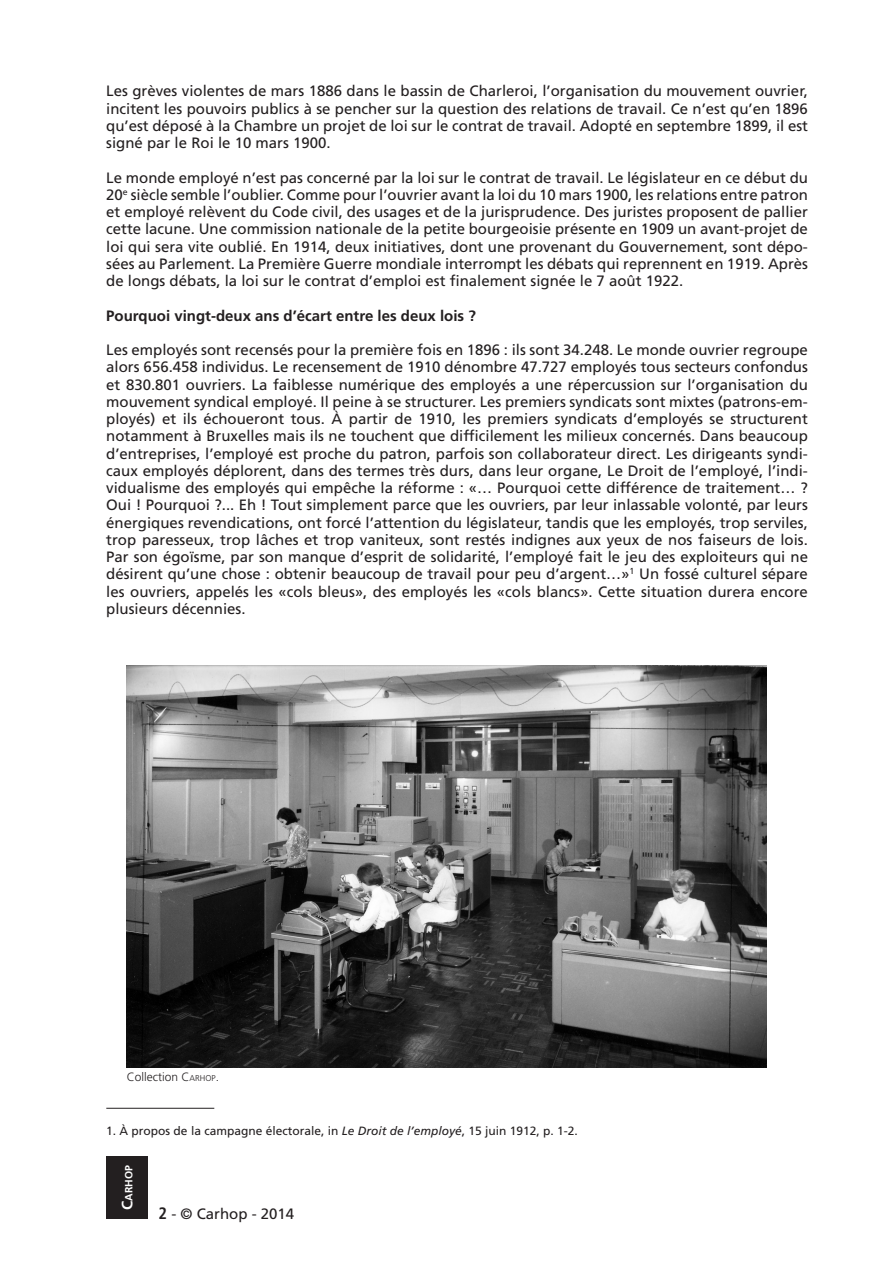
<style>
.page{position:relative;width:893px;height:1263px;background:#fff}
.page>*{position:absolute;margin:0;border:0;box-sizing:border-box;transform-origin:0 0}
.t1{font:15px/17.2px "Frutiger LT Std";color:#231f20;text-align:justify}
.t2{font:700 15px "Frutiger LT Std";color:#231f20}
.t3{font:12px "Frutiger LT Std";color:#231f20}
.t4{font:300 12px "Frutiger LT Std";color:#231f20}
.t5{font:700 10.5px "Frutiger LT Std";color:#fff}
.s1{font-size:8.4px}
.s2{font-style:italic}
.s3{font-size:15px}
.s4{font-weight:700;font-stretch:condensed;font-size:16.5px}
</style>
<div class="page">
<div style="left:106px;top:1157px;width:41px;height:62px;background:#231f20"></div>
<hr style="left:106px;top:1108px;width:108px;height:1px;background:#231f20">
<img style="left:127px;top:665px;width:639px;height:402px">
<p class="t1" style="left:106px;top:83px;width:703px">Les grèves violentes de mars 1886 dans le bassin de Charleroi, l’organisation du mouvement ouvrier, incitent les pouvoirs publics à se pencher sur la question des relations de travail. Ce n’est qu’en 1896 qu’est déposé à la Chambre un projet de loi sur le contrat de travail. Adopté en septembre 1899, il est signé par le Roi le 10 mars 1900.</p>
<p class="t1" style="left:106px;top:169px;width:703px">Le monde employé n’est pas concerné par la loi sur le contrat de travail. Le législateur en ce début du 20<sup>e</sup> siècle semble l’oublier. Comme pour l’ouvrier avant la loi du 10 mars 1900, les relations entre patron et employé relèvent du Code civil, des usages et de la jurisprudence. Des juristes proposent de pallier cette lacune. Une commission nationale de la petite bourgeoisie présente en 1909 un avant-projet de loi qui sera vite oublié. En 1914, deux initiatives, dont une provenant du Gouvernement, sont dépo&shy;sées au Parlement. La Première Guerre mondiale interrompt les débats qui reprennent en 1919. Après de longs débats, la loi sur le contrat d’emploi est finalement signée le 7 août 1922.</p>
<p class="t2" style="left:106px;top:307px;width:371px">Pourquoi vingt-deux ans d’écart entre les deux lois ?</p>
<p class="t1" style="left:106px;top:341px;width:703px">Les employés sont recensés pour la première fois en 1896 : ils sont 34.248. Le monde ouvrier regroupe alors 656.458 individus. Le recensement de 1910 dénombre 47.727 employés tous secteurs confondus et 830.801 ouvriers. La faiblesse numérique des employés a une répercussion sur l’organisation du mouvement syndical employé. Il peine à se structurer. Les premiers syndicats sont mixtes (patrons-em&shy;ployés) et ils échoueront tous. À partir de 1910, les premiers syndicats d’employés se structurent notamment à Bruxelles mais ils ne touchent que difficilement les milieux concernés. Dans beaucoup d’entreprises, l’employé est proche du patron, parfois son collaborateur direct. Les dirigeants syndi&shy;caux employés déplorent, dans des termes très durs, dans leur organe, Le Droit de l’employé, l’indi&shy;vidualisme des employés qui empêche la réforme : «… Pourquoi cette différence de traitement… ?<br>Oui ! Pourquoi ?... Eh ! Tout simplement parce que les ouvriers, par leur inlassable volonté, par leurs énergiques revendications, ont forcé l’attention du législateur, tandis que les employés, trop serviles, trop paresseux, trop lâches et trop vaniteux, sont restés indignes aux yeux de nos faiseurs de lois.<br>Par son égoïsme, par son manque d’esprit de solidarité, l’employé fait le jeu des exploiteurs qui ne désirent qu’une chose : obtenir beaucoup de travail pour peu d’argent…»<sup>1</sup> Un fossé culturel sépare les ouvriers, appelés les «cols bleus», des employés les «cols blancs». Cette situation durera encore plusieurs décennies.</p>
<p class="t4" style="left:127px;top:1070px;width:94px">Collection C<span class="s1">ARHOP</span>.</p>
<p class="t3" style="left:106px;top:1124px;width:473px">1. À propos de la campagne électorale, in <span class="s2">Le Droit de l’employé</span>, 15 juin 1912, p. 1-2.</p>
<p class="t5" style="left:123px;top:1210px;width:46px;rotate:-90deg"><span class="s3">C</span>arhop</p>
<p class="t1" style="left:159px;top:1205px;width:137px"><span class="s4">2</span> - © Carhop - 2014</p>
</div>
